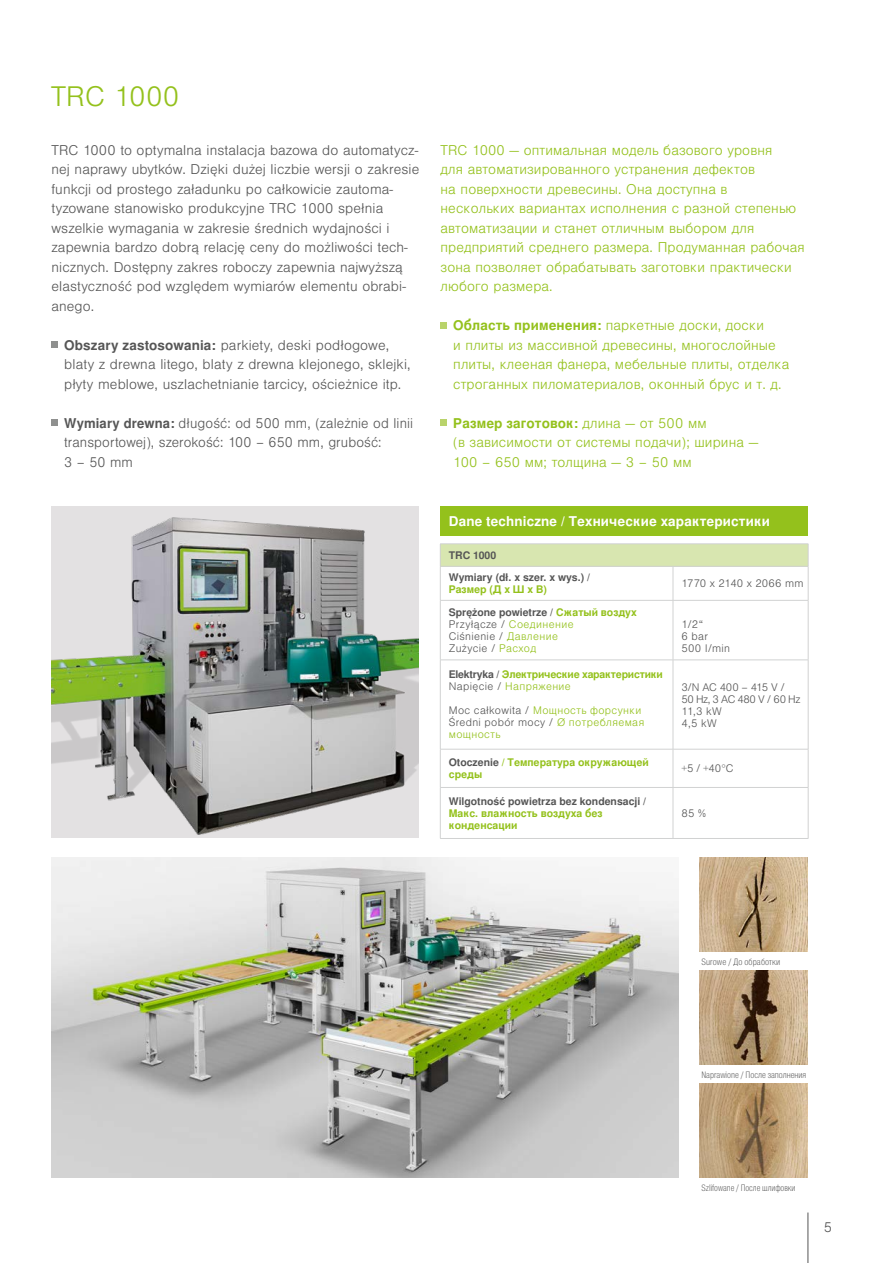
<style>
.page{position:relative;width:893px;height:1263px;background:#fff}
.page>*{position:absolute;margin:0;border:0;box-sizing:border-box;transform-origin:0 0}
.t1{font:300 27px "Nimbus San LOT";letter-spacing:.01em;color:#94c11c}
.t2{font:300 13.5px/19.5px "Nimbus San LOT";letter-spacing:.01em;color:#565656}
.t3{font:300 13.5px/19.5px "Nimbus San LOT";letter-spacing:.01em;color:#94c11c}
.t4{font:700 13.5px "Nimbus San LOT";letter-spacing:.01em;color:#fff}
.t5{font:300 10.5px/12px "Nimbus San LOT";letter-spacing:.03em;color:#565656}
.t6{font:700 10.5px/12px "Nimbus San LOT";color:#94c11c}
.t7{font:300 10.5px/12px "Nimbus San LOT";letter-spacing:.035em;color:#94c11c}
.t8{font:700 10.5px/22.2px "Nimbus San LOT";color:#565656}
.t9{font:700 10.5px/12px "Nimbus San LOT";letter-spacing:-.02em;color:#94c11c}
.t10{font:300 10.5px/12px "Nimbus San LOT";letter-spacing:-.04em;color:#565656}
.t11{font:300 10.5px "Nimbus San LOT";letter-spacing:.005em;color:#565656}
.t12{font:9px "Nimbus San LOT Lig Con";color:#565656}
.t13{font:9px "Nimbus San LOT Lig Con";color:#565656;scale:.94 1}
.s1{font-weight:700}
.s2{font-weight:700;color:#94c11c}
.s3{color:#94c11c}
.s4{color:#565656}
.s5{font-weight:300;color:#565656}
.s6{font-weight:300}
</style>
<div class="page">
<img style="left:699px;top:857px;width:109px;height:94px">
<img style="left:699px;top:970px;width:109px;height:95px">
<img style="left:699px;top:1084px;width:109px;height:94px">
<img style="left:51px;top:511px;width:368px;height:327px">
<img style="left:51px;top:857px;width:627px;height:321px">
<hr style="left:808px;top:1212px;width:1px;height:51px;background:#565656">
<div style="left:440px;top:506px;width:368px;height:29px;background:#94c11c"></div>
<div style="left:440px;top:544px;width:368px;height:22px;background:#d8e6b0"></div>
<hr style="left:440px;top:543px;width:233px;height:1px;background:#d1d2d2">
<hr style="left:673px;top:543px;width:135px;height:1px;background:#d1d2d2">
<svg style="left:440px;top:544px;width:1px;height:22px"></svg>
<svg style="left:808px;top:544px;width:1px;height:22px"></svg>
<hr style="left:440px;top:566px;width:1px;height:34px;background:#d1d2d2">
<hr style="left:440px;top:566px;width:233px;height:1px;background:#d1d2d2">
<hr style="left:673px;top:566px;width:1px;height:34px;background:#d1d2d2">
<hr style="left:673px;top:566px;width:135px;height:1px;background:#d1d2d2">
<hr style="left:808px;top:566px;width:1px;height:34px;background:#d1d2d2">
<hr style="left:440px;top:600px;width:1px;height:60px;background:#d1d2d2">
<hr style="left:440px;top:600px;width:233px;height:1px;background:#d1d2d2">
<hr style="left:673px;top:600px;width:1px;height:60px;background:#d1d2d2">
<hr style="left:673px;top:600px;width:135px;height:1px;background:#d1d2d2">
<hr style="left:808px;top:600px;width:1px;height:60px;background:#d1d2d2">
<hr style="left:440px;top:660px;width:1px;height:89px;background:#d1d2d2">
<hr style="left:440px;top:660px;width:233px;height:1px;background:#d1d2d2">
<hr style="left:673px;top:660px;width:1px;height:89px;background:#d1d2d2">
<hr style="left:673px;top:660px;width:135px;height:1px;background:#d1d2d2">
<hr style="left:808px;top:660px;width:1px;height:89px;background:#d1d2d2">
<hr style="left:440px;top:749px;width:1px;height:38px;background:#d1d2d2">
<hr style="left:440px;top:749px;width:233px;height:1px;background:#d1d2d2">
<hr style="left:673px;top:749px;width:1px;height:38px;background:#d1d2d2">
<hr style="left:673px;top:749px;width:135px;height:1px;background:#d1d2d2">
<hr style="left:808px;top:749px;width:1px;height:38px;background:#d1d2d2">
<hr style="left:440px;top:788px;width:1px;height:50px;background:#d1d2d2">
<hr style="left:440px;top:787px;width:233px;height:1px;background:#d1d2d2">
<hr style="left:440px;top:838px;width:233px;height:1px;background:#d1d2d2">
<hr style="left:673px;top:788px;width:1px;height:50px;background:#d1d2d2">
<hr style="left:673px;top:787px;width:135px;height:1px;background:#d1d2d2">
<hr style="left:808px;top:788px;width:1px;height:50px;background:#d1d2d2">
<hr style="left:673px;top:838px;width:135px;height:1px;background:#d1d2d2">
<svg style="left:441px;top:322px;width:6px;height:6px"></svg>
<div style="left:441px;top:419px;width:6px;height:7px;background:#b9d36b"></div>
<div style="left:51px;top:341px;width:7px;height:7px;background:#8f908f"></div>
<div style="left:51px;top:419px;width:7px;height:7px;background:#8f908f"></div>
<h1 class="t1" style="left:51px;top:81px;width:130px">TRC 1000</h1>
<p class="t2" style="left:51px;top:140px;width:369px">TRC 1000 to optymalna instalacja bazowa do automatycz&shy;nej naprawy ubytków. Dzięki dużej liczbie wersji o zakresie funkcji od prostego załadunku po całkowicie zautoma&shy;tyzowane stanowisko produkcyjne TRC 1000 spełnia wszelkie wymagania w zakresie średnich wydajności i zapewnia bardzo dobrą relację ceny do możliwości tech&shy;nicznych. Dostępny zakres roboczy zapewnia najwyższą elastyczność pod względem wymiarów elementu obrabi&shy;anego.</p>
<p class="t2" style="left:64px;top:336px;width:348px"><span class="s1">Obszary zastosowania:</span> parkiety, deski podłogowe, blaty z drewna litego, blaty z drewna klejonego, sklejki, płyty meblowe, uszlachetnianie tarcicy, ościeżnice itp.</p>
<p class="t2" style="left:64px;top:414px;width:351px"><span class="s1">Wymiary drewna:</span> długość: od 500 mm, (zależnie od linii transportowej), szerokość: 100 – 650 mm, grubość:<br>3 – 50 mm</p>
<p class="t3" style="left:441px;top:140px;width:366px">TRC 1000 — оптимальная модель базового уровня<br>для автоматизированного устранения дефектов<br>на поверхности древесины. Она доступна в нескольких вариантах исполнения с разной степенью автоматизации и станет отличным выбором для предприятий среднего размера. Продуманная рабочая зона позволяет обрабатывать заготовки практически любого размера.</p>
<p class="t3" style="left:453px;top:316px;width:338px"><span class="s1">Область применения:</span> паркетные доски, доски<br>и плиты из массивной древесины, многослойные плиты, клееная фанера, мебельные плиты, отделка строганных пиломатериалов, оконный брус и т. д.</p>
<p class="t3" style="left:453px;top:414px;width:307px"><span class="s1">Размер заготовок:</span> длина — от 500 мм<br>(в зависимости от системы подачи); ширина —<br>100 – 650 мм; толщина — 3 – 50 мм</p>
<p class="t4" style="left:449px;top:513px;width:322px">Dane techniczne / Технические характеристики</p>
<p class="t8" style="left:449px;top:545px;width:143px">TRC 1000<br>Wymiary (dł. x szer. x wys.) /</p>
<p class="t6" style="left:449px;top:584px;width:100px">Размер (Д х Ш х В)</p>
<p class="t11" style="left:681px;top:578px;width:124px">1770 x 2140 x 2066 mm</p>
<p class="t5" style="left:449px;top:606px;width:189px"><span class="s1">Sprężone powietrze /</span> <span class="s2">Сжатый воздух<br></span>Przyłącze / <span class="s3">Соединение<br></span>Ciśnienie / <span class="s3">Давление<br></span>Zużycie / <span class="s3">Расход</span></p>
<p class="t9" style="left:449px;top:669px;width:216px"><span class="s4">Elektryka /</span> Электрические характеристики<br><span class="s5">Napięcie /</span> <span class="s6">Напряжение</span></p>
<p class="t7" style="left:449px;top:705px;width:197px"><span class="s4">Moc całkowita /</span> Мощность форсунки<br><span class="s4">Średni pobór mocy /</span> Ø потребляемая мощность</p>
<p class="t5" style="left:681px;top:619px;width:50px">1/2“<br>6 bar<br>500 l/min</p>
<p class="t10" style="left:681px;top:681px;width:120px">3/N AC 400 – 415 V /<br>50 Hz, 3 AC 480 V / 60 Hz<br>11,3 kW<br>4,5 kW</p>
<p class="t6" style="left:449px;top:757px;width:202px"><span class="s4">Otoczenie</span> / Температура окружающей среды</p>
<p class="t5" style="left:681px;top:763px;width:54px">+5 / +40°C</p>
<p class="t8" style="left:449px;top:790px;width:199px">Wilgotność powietrza bez kondensacji /</p>
<p class="t6" style="left:449px;top:808px;width:155px">Макс. влажность воздуха без конденсации</p>
<p class="t5" style="left:681px;top:808px;width:26px">85 %</p>
<p class="t12" style="left:701px;top:956px;width:80px">Surowe / До обработки</p>
<p class="t12" style="left:701px;top:1069px;width:106px">Naprawione / После заполнения</p>
<p class="t13" style="left:702px;top:1183px;width:101px">Szlifowane / После шлифовки</p>
<p class="t2" style="left:824px;top:1218px;width:10px">5</p>
</div>
